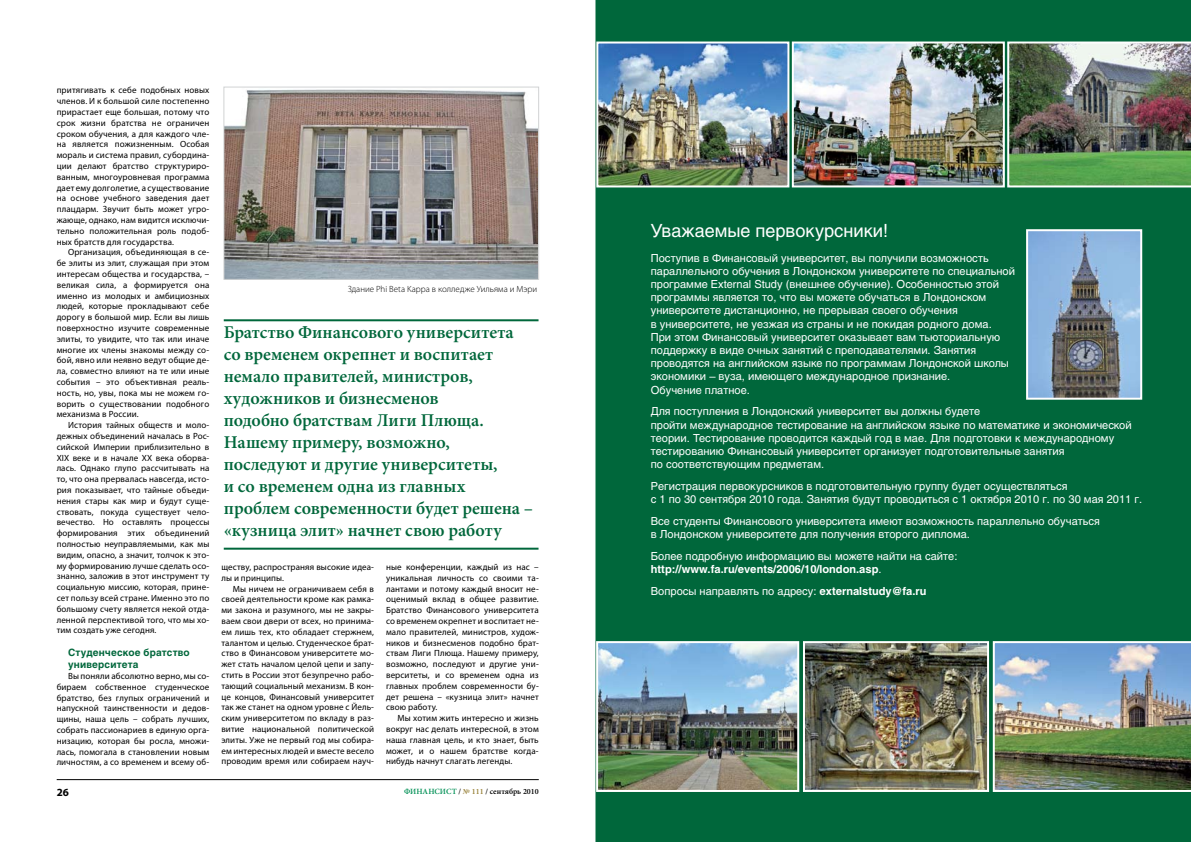
<style>
.page{position:relative;width:1191px;height:842px;background:#fff}
.page>*{position:absolute;margin:0;border:0;box-sizing:border-box;transform-origin:0 0}
.t1{font:600 18px/22px "Minion Pro";color:#00673b}
.t2{font:18px "Helios";color:#fff}
.t3{font:11px/13.2px "Helios";color:#fff}
.t4{font:700 11px "Myriad Pro";color:#000}
.t5{font:700 10px/12px "Helios";letter-spacing:.015em;color:#00673b}
.t6{font:9px/10.8px "Myriad Pro";letter-spacing:.01em;color:#000;text-align:justify}
.t7{font:300 9px "Myriad Pro";color:#000}
.t8{font:600 8px "Minion Pro";color:#000}
.s1{color:#009055}
.s2{color:#967f35}
.s3{font-weight:700}
</style>
<div class="page">
<hr style="left:57px;top:779px;width:482px;height:1px;background:#000">
<div style="left:595px;top:0;width:596px;height:842px;background:#00673b"></div>
<hr style="left:224px;top:319px;width:314px;height:2px;background:#00673b">
<hr style="left:224px;top:548px;width:314px;height:2px;background:#00673b">
<img style="left:226px;top:89px;width:311px;height:188px">
<div style="left:224px;top:87px;width:315px;height:192px;border:1px solid #d1d3d4"></div>
<img style="left:1029px;top:232px;width:110px;height:165px">
<div style="left:1026px;top:229px;width:116px;height:171px;border:2px solid #fff"></div>
<img style="left:599px;top:45px;width:187px;height:139px">
<div style="left:596px;top:42px;width:193px;height:145px;border:2px solid #fff"></div>
<img style="left:1007px;top:42px;width:184px;height:145px">
<img style="left:795px;top:45px;width:206px;height:139px">
<div style="left:792px;top:42px;width:212px;height:145px;border:2px solid #fff"></div>
<img style="left:992px;top:641px;width:199px;height:151px">
<img style="left:806px;top:644px;width:180px;height:145px">
<div style="left:803px;top:641px;width:186px;height:151px;border:2px solid #fff"></div>
<img style="left:599px;top:644px;width:197px;height:145px">
<div style="left:596px;top:641px;width:203px;height:151px;border:2px solid #fff"></div>
<p class="t6" style="left:57px;top:85px;width:154px">притягивать к себе подобных новых членов. И к большой силе постепенно прирастает еще большая, потому что срок жизни братства не ограничен сроком обучения, а для каждого чле&shy;на является пожизненным. Особая мораль и система правил, субордина&shy;ции делают братство структуриро&shy;ванным, многоуровневая программа дает ему долголетие, а существование на основе учебного заведения дает плацдарм. Звучит быть может угро&shy;жающе, однако, нам видится исключи&shy;тельно положительная роль подоб&shy;ных братств для государства.</p>
<p class="t6" style="left:57px;top:247px;width:154px;text-indent:11px">Организация, объединяющая в се&shy;бе элиты из элит, служащая при этом интересам общества и государства, – великая сила, а формируется она именно из молодых и амбициозных людей, которые прокладывают себе дорогу в большой мир. Если вы лишь поверхностно изучите современные элиты, то увидите, что так или иначе многие их члены знакомы между со&shy;бой, явно или неявно ведут общие де&shy;ла, совместно влияют на те или иные события – это объективная реаль&shy;ность, но, увы, пока мы не можем го&shy;ворить о существовании подобного механизма в России.</p>
<p class="t6" style="left:57px;top:420px;width:154px;text-indent:11px">История тайных обществ и моло&shy;дежных объединений началась в Рос&shy;сийской Империи приблизительно в XIX веке и в начале XX века оборва&shy;лась. Однако глупо рассчитывать на то, что она прервалась навсегда, исто&shy;рия показывает, что тайные объеди&shy;нения стары как мир и будут суще&shy;ствовать, покуда существует чело&shy;вечество. Но оставлять процессы формирования этих объединений полностью неуправляемыми, как мы видим, опасно, а значит, толчок к это&shy;му формированию лучше сделать осо&shy;знанно, заложив в этот инструмент ту социальную миссию, которая, прине&shy;сет пользу всей стране. Именно это по большому счету является некой отда&shy;ленной перспективой того, что мы хо&shy;тим создать уже сегодня.</p>
<p class="t5" style="left:68px;top:647px;width:123px">Студенческое братство университета</p>
<p class="t6" style="left:57px;top:670px;width:154px;text-indent:11px">Вы поняли абсолютно верно, мы со&shy;бираем собственное студенческое братство, без глупых ограничений и напускной таинственности и дедов&shy;щины, наша цель – собрать лучших, собрать пассионариев в единую орга&shy;низацию, которая бы росла, множи&shy;лась, помогала в становлении новым личностям, а со временем и всему об-</p>
<p class="t7" style="left:348px;top:284px;width:191px">Здание Phi Beta Kappa в колледже Уильяма и Мэри</p>
<p class="t1" style="left:224px;top:321px;width:311px">Братство Финансового университета со временем окрепнет и воспитает немало правителей, министров, художников и бизнесменов<br>подобно братствам Лиги Плюща.<br>Нашему примеру, возможно, последуют и другие университеты,<br>и со временем одна из главных проблем современности будет решена – «кузница элит» начнет свою работу</p>
<p class="t6" style="left:221px;top:561px;width:154px">ществу, распространяя высокие идеа&shy;лы и принципы.</p>
<p class="t6" style="left:221px;top:583px;width:154px;text-indent:11px">Мы ничем не ограничиваем себя в своей деятельности кроме как рамка&shy;ми закона и разумного, мы не закры&shy;ваем свои двери от всех, но принима&shy;ем лишь тех, кто обладает стержнем, талантом и целью. Студенческое брат&shy;ство в Финансовом университете мо&shy;жет стать началом целой цепи и запу&shy;стить в России этот безупречно рабо&shy;тающий социальный механизм. В кон&shy;це концов, Финансовый университет так же станет на одном уровне с Йель&shy;ским университетом по вкладу в раз&shy;витие национальной политической элиты. Уже не первый год мы собира&shy;ем интересных людей и вместе весело проводим время или собираем науч-</p>
<p class="t6" style="left:386px;top:561px;width:154px">ные конференции, каждый из нас – уникальная личность со своими та&shy;лантами и потому каждый вносит не&shy;оценимый вклад в общее развитие.<br>Братство Финансового университета со временем окрепнет и воспитает не&shy;мало правителей, министров, худож&shy;ников и бизнесменов подобно брат&shy;ствам Лиги Плюща. Нашему примеру, возможно, последуют и другие уни&shy;верситеты, и со временем одна из главных проблем современности бу&shy;дет решена – «кузница элит» начнет свою работу.</p>
<p class="t6" style="left:386px;top:713px;width:154px;text-indent:11px">Мы хотим жить интересно и жизнь вокруг нас делать интересной, в этом наша главная цель, и кто знает, быть может, и о нашем братстве когда&shy;нибудь начнут слагать легенды.</p>
<p class="t4" style="left:57px;top:785px;width:14px">26</p>
<p class="t8" style="left:404px;top:786px;width:136px"><span class="s1">ФИНАНСИСТ</span> / <span class="s2">№ 111</span> / сентябрь 2010</p>
<h1 class="t2" style="left:651px;top:220px;width:239px">Уважаемые первокурсники!</h1>
<p class="t3" style="left:651px;top:251px;width:366px">Поступив в Финансовый университет, вы получили возможность параллельного обучения в Лондонском университете по специальной программе External Study (внешнее обучение). Особенностью этой программы является то, что вы можете обучаться в Лондонском университете дистанционно, не прерывая своего обучения<br>в университете, не уезжая из страны и не покидая родного дома.<br>При этом Финансовый университет оказывает вам тьюториальную поддержку в виде очных занятий с преподавателями. Занятия проводятся на английском языке по программам Лондонской школы экономики – вуза, имеющего международное признание.<br>Обучение платное.</p>
<p class="t3" style="left:651px;top:405px;width:482px">Для поступления в Лондонский университет вы должны будете<br>пройти международное тестирование на английском языке по математике и экономической теории. Тестирование проводится каждый год в мае. Для подготовки к международному тестированию Финансовый университет организует подготовительные занятия<br>по соответствующим предметам.</p>
<p class="t3" style="left:651px;top:479px;width:493px">Регистрация первокурсников в подготовительную группу будет осуществляться<br>с 1 по 30 сентября 2010 года. Занятия будут проводиться с 1 октября 2010 г. по 30 мая 2011 г.</p>
<p class="t3" style="left:651px;top:514px;width:450px">Все студенты Финансового университета имеют возможность параллельно обучаться в Лондонском университете для получения второго диплома.</p>
<p class="t3" style="left:651px;top:549px;width:308px">Более подробную информацию вы можете найти на сайте: <span class="s3">http://www.fa.ru/events/2006/10/london.asp</span>.</p>
<p class="t3" style="left:651px;top:584px;width:277px">Вопросы направлять по адресу: <span class="s3">externalstudy@fa.ru</span></p>
</div>
